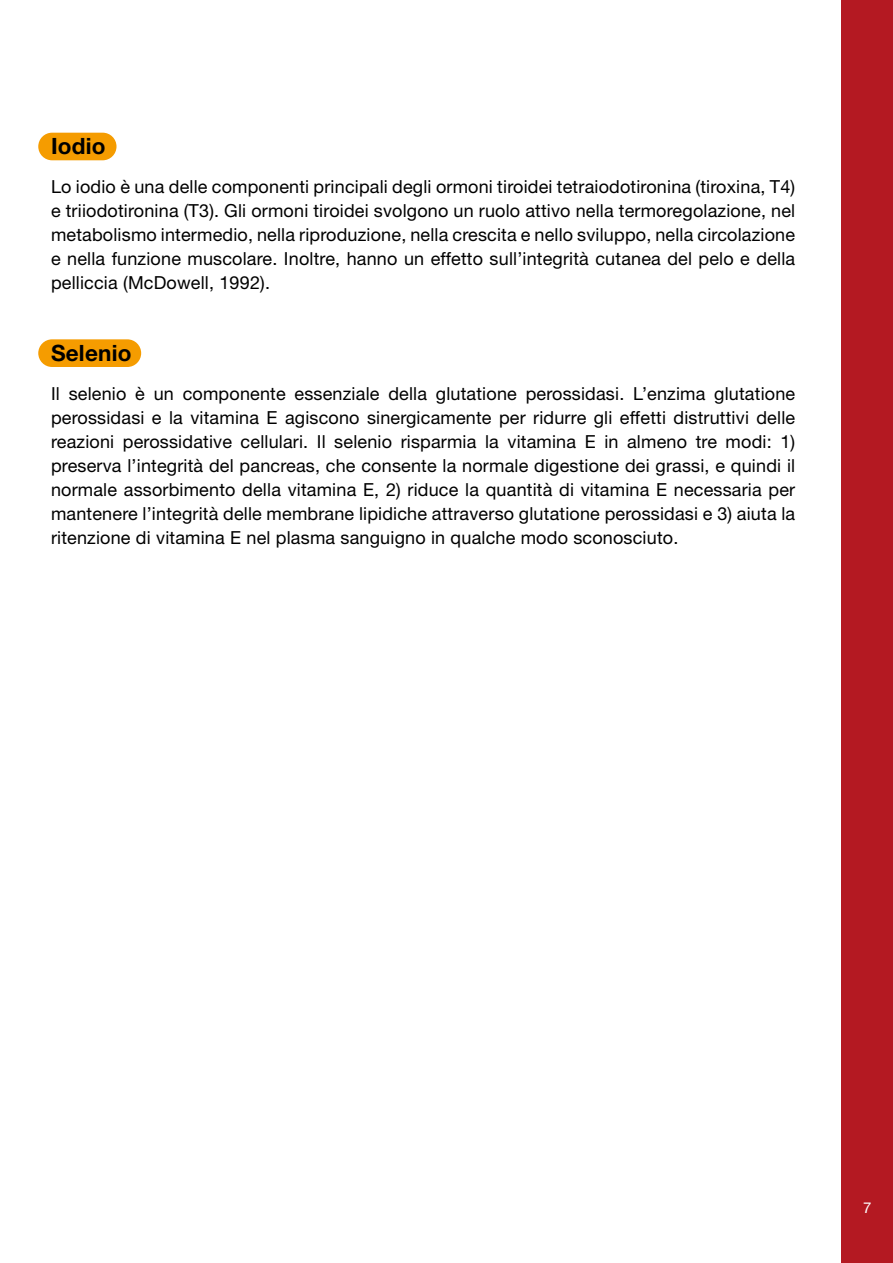
<style>
.page{position:relative;width:893px;height:1263px;background:#fff}
.page>*{position:absolute;margin:0;border:0;box-sizing:border-box;transform-origin:0 0}
.t1{font:700 22.5px "Helvetica Neue";letter-spacing:.01em;color:#000}
.t2{font:18px/24px "Helvetica Neue";letter-spacing:.01em;color:#000;text-align:justify}
.t3{font:15px "Helvetica Neue";color:#fff}
</style>
<div class="page">
<div style="left:38px;top:133px;width:79px;height:27px;background:#f59c00;border-radius:14px"></div>
<div style="left:38px;top:339px;width:103px;height:28px;background:#f59c00;border-radius:14px"></div>
<div style="left:842px;top:0;width:51px;height:1263px;background:#b41922"></div>
<p class="t1" style="left:51px;top:132px;width:56px">Iodio</p>
<p class="t2" style="left:51px;top:174px;width:746px">Lo iodio è una delle componenti principali degli ormoni tiroidei tetraiodotironina (tiroxina, T4) e triiodotironina (T3). Gli ormoni tiroidei svolgono un ruolo attivo nella termoregolazione, nel metabolismo intermedio, nella riproduzione, nella crescita e nello sviluppo, nella circolazione e nella funzione muscolare. Inoltre, hanno un effetto sull’integrità cutanea del pelo e della pelliccia (McDowell, 1992).</p>
<p class="t1" style="left:51px;top:339px;width:82px">Selenio</p>
<p class="t2" style="left:51px;top:381px;width:746px">Il selenio è un componente essenziale della glutatione perossidasi. L’enzima glutatione perossidasi e la vitamina E agiscono sinergicamente per ridurre gli effetti distruttivi delle reazioni perossidative cellulari. Il selenio risparmia la vitamina E in almeno tre modi: 1) preserva l’integrità del pancreas, che consente la normale digestione dei grassi, e quindi il normale assorbimento della vitamina E, 2) riduce la quantità di vitamina E necessaria per mantenere l’integrità delle membrane lipidiche attraverso glutatione perossidasi e 3) aiuta la ritenzione di vitamina E nel plasma sanguigno in qualche modo sconosciuto.</p>
<p class="t3" style="left:863px;top:1198px;width:10px">7</p>
</div>
